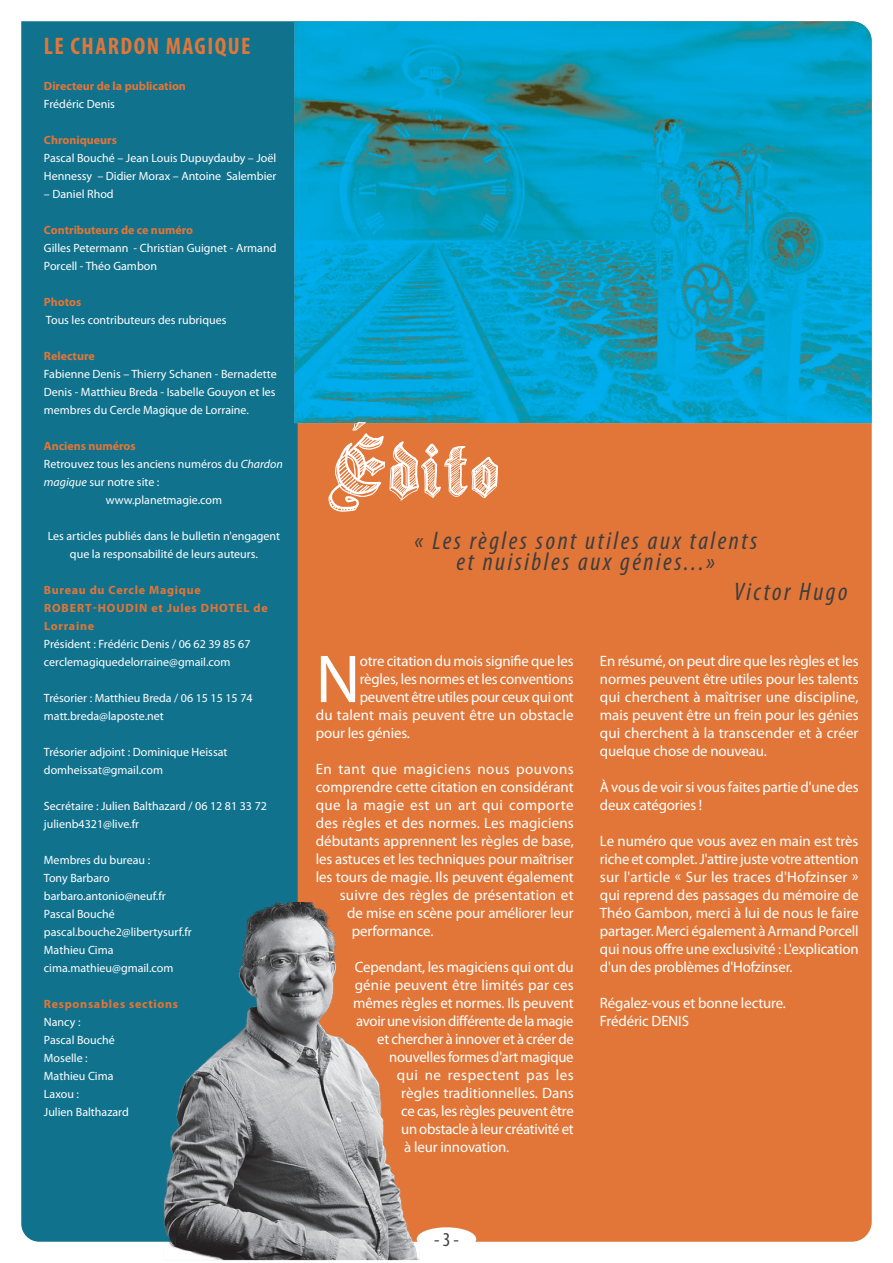
<style>
.page{position:relative;width:893px;height:1263px;background:#fff}
.page>*{position:absolute;margin:0;border:0;box-sizing:border-box;transform-origin:0 0}
.t1{font:90px "Sketch Gothic School";color:#fff}
.t2{font:68.4px "Myriad Pro";color:#fff}
.t3{font:italic condensed 25.5px/21px "Myriad Pro";letter-spacing:.1em;color:#3e3e3f;text-align:center}
.t4{font:700 condensed 24px "Myriad Pro";letter-spacing:.06em;color:#e17638}
.t5{font:condensed 19.65px "Myriad Pro";color:#3e3e3f}
.t6{font:15px/18px "Myriad Pro";letter-spacing:-.01em;color:#fff;text-align:justify}
.t7{font:15px "Myriad Pro";letter-spacing:.01em;color:#fff}
.t8{font:15px "Myriad Pro";letter-spacing:.035em;color:#fff}
.t9{font:15px "Myriad Pro";letter-spacing:.015em;color:#fff}
.t10{font:15px "Myriad Pro";letter-spacing:.025em;color:#fff}
.t11{font:12px/18px "Myriad Pro";color:#fff}
.t12{font:700 12px "Myriad Pro";color:#e17638}
.t13{font:700 12px/18px "Myriad Pro";letter-spacing:.06em;color:#e17638}
.s1{font-style:italic}
</style>
<div class="page">
<div style="left:298px;top:423px;width:574px;height:819px;background:#e17638"></div>
<div style="left:21px;top:21px;width:277px;height:1221px;background:#11728d"></div>
<img style="left:294px;top:21px;width:578px;height:402px">
<img style="left:156px;top:902px;width:377px;height:359px">
<h3 class="t4" style="left:44px;top:31px;width:208px">LE CHARDON MAGIQUE</h3>
<p class="t12" style="left:44px;top:79px;width:144px">Directeur de la publication</p>
<p class="t11" style="left:44px;top:95px;width:73px">Frédéric Denis</p>
<p class="t12" style="left:44px;top:133px;width:75px">Chroniqueurs</p>
<p class="t11" style="left:44px;top:149px;width:234px">Pascal Bouché – Jean Louis Dupuydauby – Joël<br>Hennessy – Didier Morax – Antoine Salembier</p>
<p class="t11" style="left:44px;top:185px;width:71px">– Daniel Rhod</p>
<p class="t12" style="left:44px;top:223px;width:151px">Contributeurs de ce numéro</p>
<p class="t11" style="left:44px;top:239px;width:234px">Gilles Petermann - Christian Guignet - Armand<br>Porcell - Théo Gambon</p>
<p class="t12" style="left:44px;top:295px;width:39px">Photos</p>
<p class="t11" style="left:46px;top:311px;width:182px">Tous les contributeurs des rubriques</p>
<p class="t12" style="left:44px;top:349px;width:52px">Relecture</p>
<p class="t11" style="left:44px;top:365px;width:234px;text-align:justify">Fabienne Denis – Thierry Schanen - Bernadette Denis - Matthieu Breda - Isabelle Gouyon et les membres du Cercle Magique de Lorraine.</p>
<p class="t12" style="left:44px;top:439px;width:93px">Anciens numéros</p>
<p class="t11" style="left:44px;top:455px;width:240px">Retrouvez tous les anciens numéros du <span class="s1">Chardon</span></p>
<p class="t11" style="left:44px;top:473px;width:117px"><span class="s1">magique</span> sur notre site :</p>
<p class="t11" style="left:106px;top:491px;width:118px">www.planetmagie.com</p>
<p class="t11" style="left:48px;top:527px;width:234px;text-align:center">Les articles publiés dans le bulletin n'engagent que la responsabilité de leurs auteurs.</p>
<p class="t13" style="left:44px;top:581px;width:225px">Bureau du Cercle Magique<br>ROBERT-HOUDIN et Jules DHOTEL de<br>Lorraine</p>
<p class="t11" style="left:44px;top:635px;width:208px">Président : Frédéric Denis / 06 62 39 85 67 cerclemagiquedelorraine@gmail.com</p>
<p class="t11" style="left:44px;top:689px;width:210px">Trésorier : Matthieu Breda / 06 15 15 15 74 matt.breda@laposte.net</p>
<p class="t11" style="left:44px;top:743px;width:185px">Trésorier adjoint : Dominique Heissat domheissat@gmail.com</p>
<p class="t11" style="left:44px;top:797px;width:225px">Secrétaire : Julien Balthazard / 06 12 81 33 72 julienb4321@live.fr</p>
<p class="t11" style="left:44px;top:851px;width:149px">Membres du bureau :<br>Tony Barbaro barbaro.antonio@neuf.fr<br>Pascal Bouché pascal.bouche2@libertysurf.fr<br>Mathieu Cima cima.mathieu@gmail.com</p>
<p class="t13" style="left:44px;top:995px;width:136px">Responsables sections</p>
<p class="t11" style="left:44px;top:1013px;width:86px">Nancy :<br>Pascal Bouché<br>Moselle :<br>Mathieu Cima<br>Laxou :<br>Julien Balthazard</p>
<h1 class="t1" style="left:324px;top:418px;width:177px">Édito</h1>
<h3 class="t3" style="left:414px;top:530px;width:344px">« Les règles sont utiles aux talents et nuisibles aux génies...»</h3>
<h3 class="t3" style="left:734px;top:580px;width:115px">Victor Hugo</h3>
<h2 class="t2" style="left:316px;top:637px;width:46px">N</h2>
<p class="t6" style="left:360px;top:652px;width:216px">otre citation du mois signifie que les</p>
<p class="t6" style="left:360px;top:670px;width:215px">règles, les normes et les conventions</p>
<p class="t6" style="left:360px;top:688px;width:216px">peuvent être utiles pour ceux qui ont</p>
<p class="t7" style="left:316px;top:706px;width:259px">du talent mais peuvent être un obstacle</p>
<p class="t6" style="left:316px;top:724px;width:96px">pour les génies.</p>
<p class="t8" style="left:316px;top:760px;width:260px">En tant que magiciens nous pouvons</p>
<p class="t6" style="left:316px;top:778px;width:260px">comprendre cette citation en considérant</p>
<p class="t10" style="left:316px;top:796px;width:259px">que la magie est un art qui comporte</p>
<p class="t7" style="left:316px;top:814px;width:260px">des règles et des normes. Les magiciens</p>
<p class="t6" style="left:316px;top:832px;width:260px">débutants apprennent les règles de base,</p>
<p class="t6" style="left:316px;top:850px;width:259px">les astuces et les techniques pour maîtriser</p>
<p class="t6" style="left:316px;top:868px;width:260px">les tours de magie. Ils peuvent également</p>
<p class="t9" style="left:340px;top:886px;width:235px">suivre des règles de présentation et</p>
<p class="t6" style="left:347px;top:904px;width:228px">de mise en scène pour améliorer leur</p>
<p class="t6" style="left:352px;top:922px;width:83px">performance.</p>
<p class="t6" style="left:355px;top:958px;width:221px">Cependant, les magiciens qui ont du</p>
<p class="t7" style="left:355px;top:976px;width:220px">génie peuvent être limités par ces</p>
<p class="t6" style="left:353px;top:994px;width:222px">mêmes règles et normes. Ils peuvent</p>
<p class="t6" style="left:356px;top:1012px;width:219px">avoir une vision différente de la magie</p>
<p class="t6" style="left:377px;top:1030px;width:198px">et chercher à innover et à créer de</p>
<p class="t6" style="left:389px;top:1048px;width:186px">nouvelles formes d'art magique</p>
<p class="t8" style="left:397px;top:1066px;width:179px">qui ne respectent pas les</p>
<p class="t6" style="left:401px;top:1084px;width:174px">règles traditionnelles. Dans</p>
<p class="t6" style="left:401px;top:1102px;width:174px">ce cas, les règles peuvent être</p>
<p class="t6" style="left:401px;top:1120px;width:174px">un obstacle à leur créativité et</p>
<p class="t6" style="left:404px;top:1138px;width:107px">à leur innovation.</p>
<p class="t6" style="left:600px;top:652px;width:260px">En résumé, on peut dire que les règles et les normes peuvent être utiles pour les talents qui cherchent à maîtriser une discipline, mais peuvent être un frein pour les génies qui cherchent à la transcender et à créer quelque chose de nouveau.</p>
<p class="t6" style="left:600px;top:778px;width:260px">À vous de voir si vous faites partie d'une des deux catégories !</p>
<p class="t6" style="left:600px;top:832px;width:260px">Le numéro que vous avez en main est très riche et complet. J'attire juste votre attention sur l'article « Sur les traces d'Hofzinser » qui reprend des passages du mémoire de Théo Gambon, merci à lui de nous le faire partager. Merci également à Armand Porcell qui nous offre une exclusivité : L'explication d'un des problèmes d'Hofzinser.</p>
<p class="t6" style="left:600px;top:994px;width:188px">Régalez-vous et bonne lecture.<br>Frédéric DENIS</p>
<h3 class="t5" style="left:434px;top:1228px;width:26px">- 3 -</h3>
</div>
